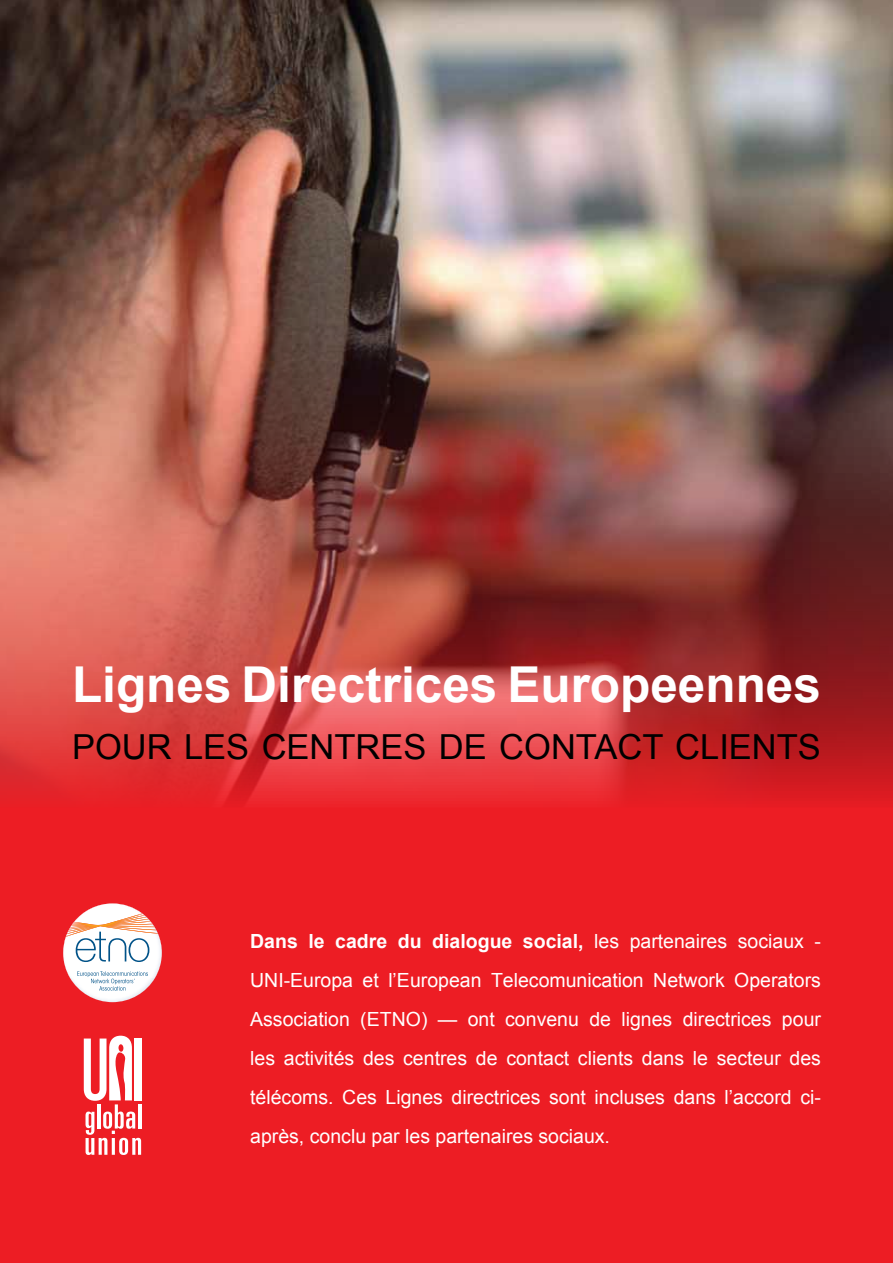
<style>
.page{position:relative;width:893px;height:1263px;background:#ed1d24}
.page>*{position:absolute;margin:0;border:0;box-sizing:border-box;transform-origin:0 0}
.t1{font:700 49.5px "Arial";color:#fff}
.t2{font:34.5px "Arial";color:#000}
.t3{font:19.5px/39px "Arial";color:#fff;text-align:justify}
.s1{font-weight:700}
</style>
<div class="page">
<img style="left:0;top:0;width:893px;height:801px">
<svg style="left:84px;top:1036px;width:57px;height:119px"></svg>
<svg style="left:63px;top:903px;width:99px;height:99px"></svg>
<h1 class="t1" style="left:72px;top:652px;width:750px">Lignes Directrices Europeennes</h1>
<h2 class="t2" style="left:72px;top:724px;width:750px">POUR LES CENTRES DE CONTACT CLIENTS</h2>
<p class="t3" style="left:250px;top:922px;width:572px"><span class="s1">Dans le cadre du dialogue social,</span> les partenaires sociaux - UNI-Europa et l’European Telecomunication Network Operators Association (ETNO) — ont convenu de lignes directrices pour les activités des centres de contact clients dans le secteur des télécoms. Ces Lignes directrices sont incluses dans l’accord ci&shy;après, conclu par les partenaires sociaux.</p>
</div>
